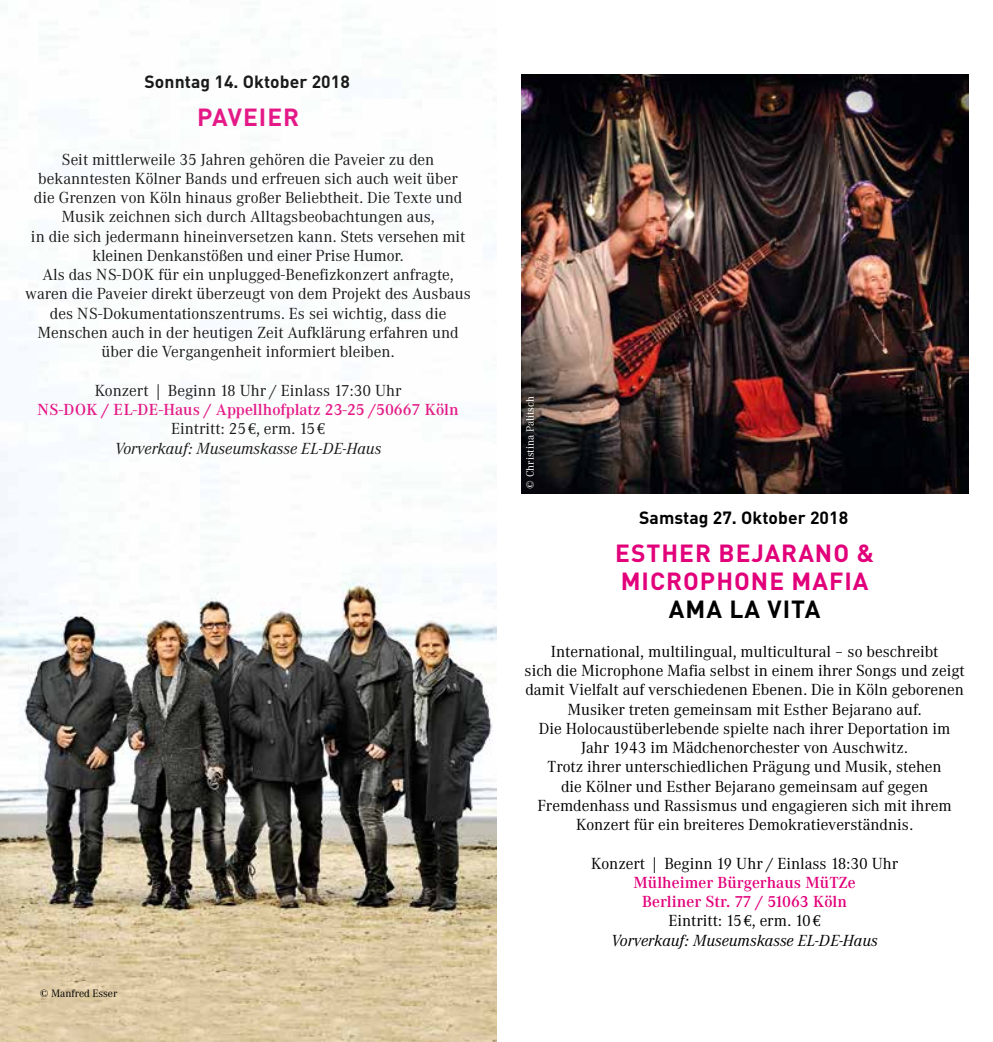
<style>
.page{position:relative;width:993px;height:1042px;background:#fff}
.page>*{position:absolute;margin:0;border:0;box-sizing:border-box;transform-origin:0 0}
.t1{font:700 24.5px/28px "DIN Pro";letter-spacing:.04em;color:#e2007a}
.t2{font:700 24.5px "DIN Pro";letter-spacing:.04em;color:#000}
.t3{font:700 17.5px "DIN Pro";letter-spacing:.005em;color:#000}
.t4{font:15.75px/19.2px "Corporate ABQ";color:#000;text-align:center}
.t5{font:500 15.75px/19.2px "Corporate ABQ";color:#e2007a;text-align:center}
.t6{font:10.5px "Corporate ABQ";color:#fff}
.t7{font:10.5px "Corporate ABQ";color:#000}
.s1{font-weight:400;color:#000}
.s2{font-family:"Euro Serif";font-weight:400;color:#000}
.s3{font-weight:400;font-style:italic;color:#000}
</style>
<div class="page">
<img style="left:0;top:9px;width:496px;height:1033px">
<img style="left:521px;top:74px;width:446px;height:419px">
<p class="t3" style="left:144px;top:70px;width:207px">Sonntag 14. Oktober 2018</p>
<h1 class="t1" style="left:197px;top:102px;width:104px">PAVEIER</h1>
<p class="t4" style="left:25px;top:150px;width:447px">Seit mittlerweile 35 Jahren gehören die Paveier zu den bekanntesten Kölner Bands und erfreuen sich auch weit über<br>die Grenzen von Köln hinaus großer Beliebtheit. Die Texte und Musik zeichnen sich durch Alltagsbeobachtungen aus,<br>in die sich jedermann hineinversetzen kann. Stets versehen mit kleinen Denkanstößen und einer Prise Humor.<br>Als das NS-DOK für ein unplugged-Benefizkonzert anfragte, waren die Paveier direkt überzeugt von dem Projekt des Ausbaus des NS-Dokumentationszentrums. Es sei wichtig, dass die Menschen auch in der heutigen Zeit Aufklärung erfahren und über die Vergangenheit informiert bleiben.</p>
<p class="t4" style="left:95px;top:381px;width:308px">Konzert | Beginn 18 Uhr / Einlass 17:30 Uhr</p>
<p class="t5" style="left:38px;top:400px;width:422px">NS-DOK / EL-DE-Haus / Appellhofplatz 23-25 /50667 Köln<br><span class="s1">Eintritt: 25</span><span class="s2">€</span><span class="s1">, erm. 15</span><span class="s2">€<br></span><span class="s3">Vorverkauf: Museumskasse EL-DE-Haus</span></p>
<p class="t7" style="left:40px;top:987px;width:79px">© Manfred Esser</p>
<p class="t6" style="left:524px;top:489px;width:94px;rotate:-90deg">© Christina Palitsch</p>
<p class="t3" style="left:639px;top:506px;width:210px">Samstag 27. Oktober 2018</p>
<h1 class="t1" style="left:615px;top:538px;width:260px">ESTHER BEJARANO &amp;<br>MICROPHONE MAFIA</h1>
<h1 class="t2" style="left:668px;top:593px;width:153px">AMA LA VITA</h1>
<p class="t4" style="left:524px;top:642px;width:441px">International, multilingual, multicultural – so beschreibt<br>sich die Microphone Mafia selbst in einem ihrer Songs und zeigt damit Vielfalt auf verschiedenen Ebenen. Die in Köln geborenen Musiker treten gemeinsam mit Esther Bejarano auf.<br>Die Holocaustüberlebende spielte nach ihrer Deportation im Jahr 1943 im Mädchenorchester von Auschwitz.<br>Trotz ihrer unterschiedlichen Prägung und Musik, stehen<br>die Kölner und Esther Bejarano gemeinsam auf gegen Fremdenhass und Rassismus und engagieren sich mit ihrem Konzert für ein breiteres Demokratieverständnis.</p>
<p class="t4" style="left:591px;top:854px;width:308px">Konzert | Beginn 19 Uhr / Einlass 18:30 Uhr</p>
<p class="t5" style="left:611px;top:873px;width:268px">Mülheimer Bürgerhaus MüTZe<br>Berliner Str. 77 / 51063 Köln<br><span class="s1">Eintritt: 15</span><span class="s2">€</span><span class="s1">, erm. 10</span><span class="s2">€<br></span><span class="s3">Vorverkauf: Museumskasse EL-DE-Haus</span></p>
</div>
